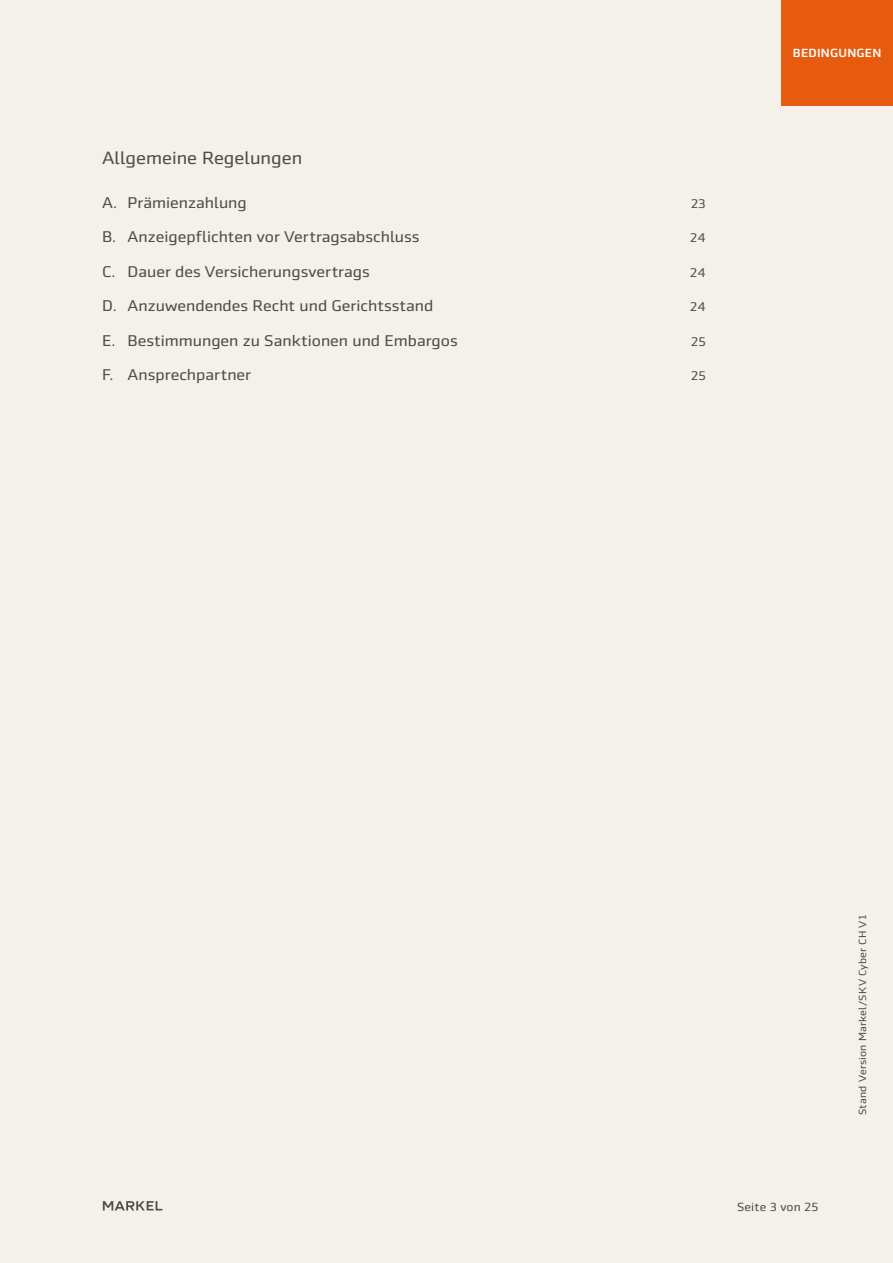
<style>
.page{position:relative;width:893px;height:1263px;background:#f3f1ea}
.page>*{position:absolute;margin:0;border:0;box-sizing:border-box;transform-origin:0 0}
.t1{font:18px "Markel Sans";color:#504e4d}
.t2{font:15.75px "Markel Sans";color:#504e4d}
.t3{font:12.75px "Markel Sans";color:#504e4d}
.t4{font:12px "Markel Sans";letter-spacing:.01em;color:#504e4d}
.t5{font:500 12px "Markel Sans";letter-spacing:.02em;color:#fff}
.t6{font:10.5px "Markel Sans";letter-spacing:.02em;color:#504e4d}
</style>
<div class="page">
<svg style="left:103px;top:1201px;width:59px;height:9px"></svg>
<div style="left:781px;top:0;width:112px;height:105px;background:#e75b0e"></div>
<p class="t1" style="left:102px;top:148px;width:202px">Allgemeine Regelungen</p>
<p class="t2" style="left:102px;top:194px;width:146px">A. Prämienzahlung</p>
<p class="t3" style="left:691px;top:196px;width:17px">23</p>
<p class="t2" style="left:102px;top:228px;width:319px">B. Anzeigepflichten vor Vertragsabschluss</p>
<p class="t3" style="left:690px;top:231px;width:17px">24</p>
<p class="t2" style="left:102px;top:263px;width:269px">C. Dauer des Versicherungsvertrags</p>
<p class="t3" style="left:690px;top:265px;width:17px">24</p>
<p class="t2" style="left:102px;top:297px;width:333px">D. Anzuwendendes Recht und Gerichtsstand</p>
<p class="t3" style="left:690px;top:300px;width:17px">24</p>
<p class="t2" style="left:102px;top:332px;width:357px">E. Bestimmungen zu Sanktionen und Embargos</p>
<p class="t3" style="left:691px;top:334px;width:17px">25</p>
<p class="t2" style="left:102px;top:366px;width:151px">F. Ansprechpartner</p>
<p class="t3" style="left:691px;top:369px;width:17px">25</p>
<p class="t5" style="left:793px;top:46px;width:90px">BEDINGUNGEN</p>
<p class="t4" style="left:737px;top:1200px;width:83px">Seite 3 von 25</p>
<p class="t6" style="left:857px;top:1115px;width:202px;rotate:-90deg">Stand Version Markel/SKV Cyber CH V1</p>
</div>
